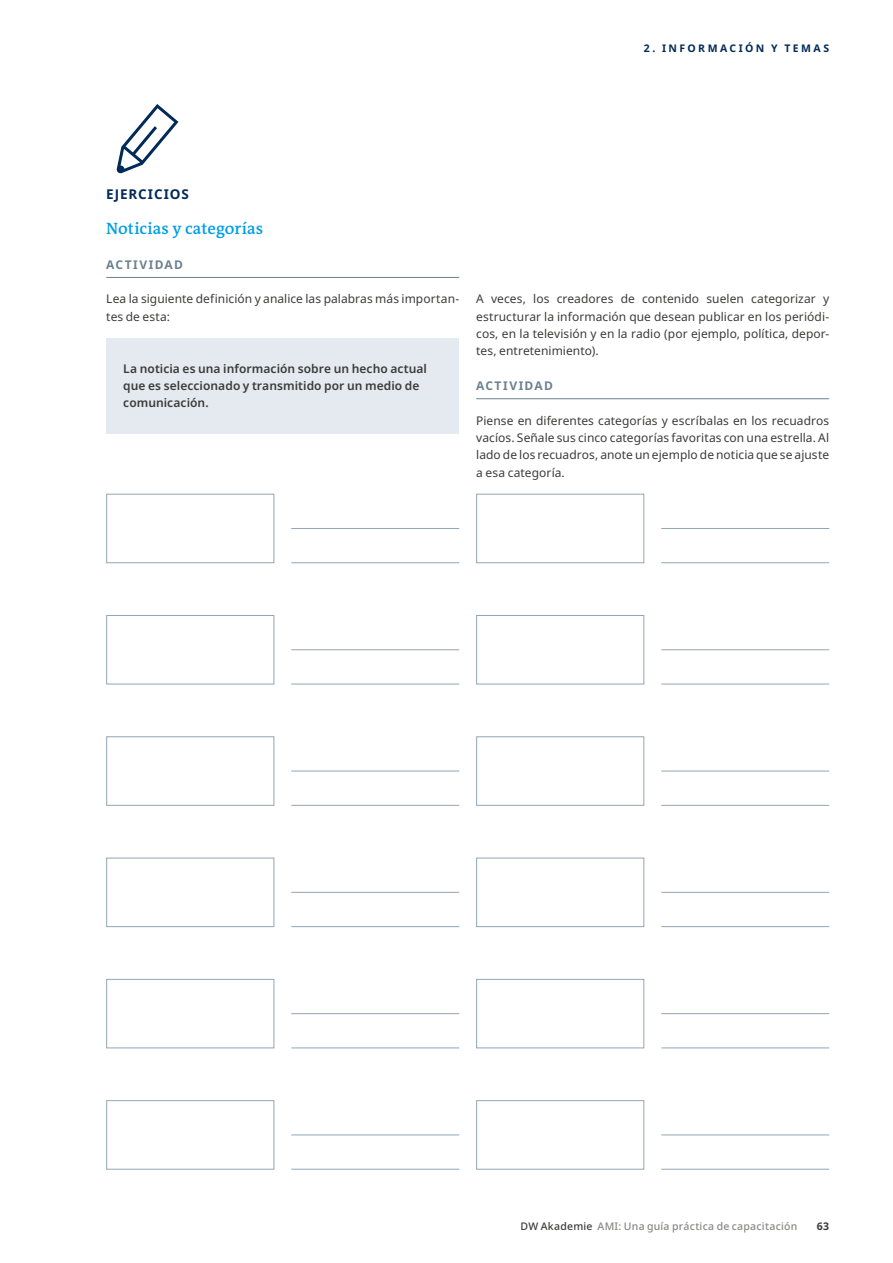
<style>
.page{position:relative;width:893px;height:1263px;background:#fff}
.page>*{position:absolute;margin:0;border:0;box-sizing:border-box;transform-origin:0 0}
.t1{font:600 16.5px "DW The Antiqua B W6";letter-spacing:.01em;color:#009ee3}
.t2{font:700 13.5px "Noto Sans";letter-spacing:.065em;color:#002a58}
.t3{font:12px/17.4px "Noto Sans";letter-spacing:.005em;color:#3b3b3a;text-align:justify}
.t4{font:600 12px/17.4px "Noto Sans";letter-spacing:.005em;color:#3b3b3a}
.t5{font:700 12px "Noto Sans";letter-spacing:.115em;color:#6c8190}
.t6{font:500 10.5px "Noto Sans";letter-spacing:.02em;color:#878786}
.t7{font:700 10.5px "Noto Sans";letter-spacing:.23em;color:#002a58}
.t8{font:700 10.5px "Noto Sans";color:#3b3b3a}
.s1{color:#3b3b3a}
</style>
<div class="page">
<hr style="left:106px;top:277px;width:353px;height:1px;background:#6c8190">
<hr style="left:476px;top:398px;width:353px;height:1px;background:#6c8190">
<div style="left:106px;top:338px;width:353px;height:95px;background:#e4eaef"></div>
<div style="left:106px;top:494px;width:168px;height:69px;background:#fff;border:1px solid #94a5b4"></div>
<hr style="left:291px;top:528px;width:168px;height:1px;background:#94a5b4">
<hr style="left:291px;top:562px;width:168px;height:1px;background:#94a5b4">
<div style="left:106px;top:615px;width:168px;height:69px;background:#fff;border:1px solid #94a5b4"></div>
<hr style="left:291px;top:649px;width:168px;height:1px;background:#94a5b4">
<hr style="left:291px;top:684px;width:168px;height:1px;background:#94a5b4">
<div style="left:106px;top:736px;width:168px;height:70px;background:#fff;border:1px solid #94a5b4"></div>
<hr style="left:291px;top:771px;width:168px;height:1px;background:#94a5b4">
<hr style="left:291px;top:805px;width:168px;height:1px;background:#94a5b4">
<div style="left:106px;top:858px;width:168px;height:69px;background:#fff;border:1px solid #94a5b4"></div>
<hr style="left:291px;top:892px;width:168px;height:1px;background:#94a5b4">
<hr style="left:291px;top:926px;width:168px;height:1px;background:#94a5b4">
<div style="left:106px;top:979px;width:168px;height:69px;background:#fff;border:1px solid #94a5b4"></div>
<hr style="left:291px;top:1013px;width:168px;height:1px;background:#94a5b4">
<hr style="left:291px;top:1047px;width:168px;height:1px;background:#94a5b4">
<div style="left:106px;top:1100px;width:168px;height:69px;background:#fff;border:1px solid #94a5b4"></div>
<hr style="left:291px;top:1134px;width:168px;height:1px;background:#94a5b4">
<hr style="left:291px;top:1169px;width:168px;height:1px;background:#94a5b4">
<div style="left:476px;top:494px;width:168px;height:69px;background:#fff;border:1px solid #94a5b4"></div>
<hr style="left:661px;top:528px;width:168px;height:1px;background:#94a5b4">
<hr style="left:661px;top:562px;width:168px;height:1px;background:#94a5b4">
<div style="left:476px;top:615px;width:168px;height:69px;background:#fff;border:1px solid #94a5b4"></div>
<hr style="left:661px;top:649px;width:168px;height:1px;background:#94a5b4">
<hr style="left:661px;top:684px;width:168px;height:1px;background:#94a5b4">
<div style="left:476px;top:736px;width:168px;height:70px;background:#fff;border:1px solid #94a5b4"></div>
<hr style="left:661px;top:771px;width:168px;height:1px;background:#94a5b4">
<hr style="left:661px;top:805px;width:168px;height:1px;background:#94a5b4">
<div style="left:476px;top:858px;width:168px;height:69px;background:#fff;border:1px solid #94a5b4"></div>
<hr style="left:661px;top:892px;width:168px;height:1px;background:#94a5b4">
<hr style="left:661px;top:926px;width:168px;height:1px;background:#94a5b4">
<div style="left:476px;top:979px;width:168px;height:69px;background:#fff;border:1px solid #94a5b4"></div>
<hr style="left:661px;top:1013px;width:168px;height:1px;background:#94a5b4">
<hr style="left:661px;top:1047px;width:168px;height:1px;background:#94a5b4">
<div style="left:476px;top:1100px;width:168px;height:69px;background:#fff;border:1px solid #94a5b4"></div>
<hr style="left:661px;top:1134px;width:168px;height:1px;background:#94a5b4">
<hr style="left:661px;top:1169px;width:168px;height:1px;background:#94a5b4">
<svg style="left:116px;top:104px;width:62px;height:70px"></svg>
<p class="t2" style="left:106px;top:185px;width:84px">EJERCICIOS</p>
<p class="t7" style="left:644px;top:41px;width:187px">2. INFORMACIÓN Y TEMAS</p>
<h1 class="t1" style="left:106px;top:218px;width:158px">Noticias y categorías</h1>
<p class="t5" style="left:106px;top:256px;width:78px">ACTIVIDAD</p>
<p class="t3" style="left:106px;top:290px;width:354px">Lea la siguiente definición y analice las palabras más importan&shy;tes de esta:</p>
<p class="t3" style="left:476px;top:290px;width:354px">A veces, los creadores de contenido suelen categorizar y estructurar la información que desean publicar en los periódi&shy;cos, en la televisión y en la radio (por ejemplo, política, depor&shy;tes, entretenimiento).</p>
<p class="t5" style="left:476px;top:377px;width:78px">ACTIVIDAD</p>
<p class="t3" style="left:476px;top:412px;width:354px">Piense en diferentes categorías y escríbalas en los recuadros vacíos. Señale sus cinco categorías favoritas con una estrella. Al lado de los recuadros, anote un ejemplo de noticia que se ajuste a esa categoría.</p>
<p class="t4" style="left:123px;top:360px;width:305px">La noticia es una información sobre un hecho actual que es seleccionado y transmitido por un medio de comunicación.</p>
<p class="t6" style="left:520px;top:1219px;width:278px"><span class="s1">DW Akademie</span> AMI: Una guía práctica de capacitación</p>
<p class="t8" style="left:817px;top:1219px;width:14px">63</p>
</div>
